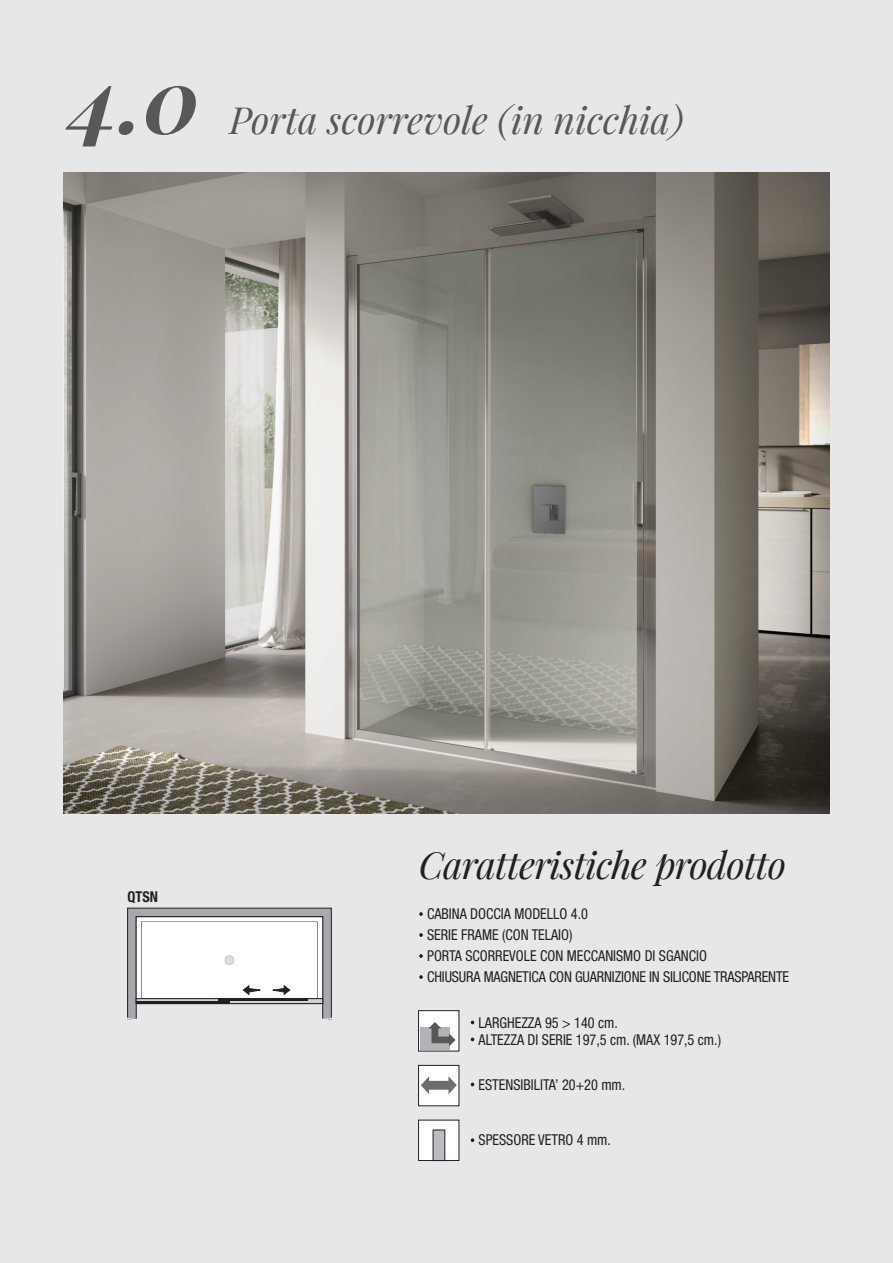
<style>
.page{position:relative;width:893px;height:1263px;background:#e6e7e9}
.page>*{position:absolute;margin:0;border:0;box-sizing:border-box;transform-origin:0 0}
.MODELLO{font:italic 700 90px "Playfair Display";color:#57585a}
.NOME_BOX_DOCCIA{font:italic 37.5px "Playfair Display";color:#57585a}
.t1{font:italic 37.5px "Playfair Display";letter-spacing:-.02em;color:#231f20}
.CARATTERISTICHE{font:15px "Helvetica Roman Condensed";color:#231f20;scale:.95 1}
.CARATTERISTICHE-2{font:700 condensed 15px "Helvetica Neue LT Std";color:#231f20;scale:.95 1}
</style>
<div class="page">
<img style="left:64px;top:172px;width:765px;height:641px">
<svg style="left:419px;top:912px;width:4px;height:4px"></svg>
<svg style="left:419px;top:933px;width:4px;height:4px"></svg>
<svg style="left:419px;top:954px;width:4px;height:4px"></svg>
<svg style="left:419px;top:975px;width:4px;height:4px"></svg>
<div style="left:419px;top:1065px;width:40px;height:41px;background:#fff"></div>
<div style="left:418px;top:1065px;width:41px;height:41px;border:1px solid #231f20"></div>
<svg style="left:471px;top:1020px;width:3px;height:4px"></svg>
<svg style="left:471px;top:1037px;width:3px;height:4px"></svg>
<svg style="left:421px;top:1076px;width:36px;height:18px"></svg>
<div style="left:419px;top:1011px;width:40px;height:40px;background:#fff"></div>
<div style="left:418px;top:1010px;width:41px;height:41px;border:1px solid #231f20"></div>
<div style="left:420px;top:1027px;width:30px;height:22px;background:#b2b3b7"></div>
<svg style="left:428px;top:1022px;width:27px;height:24px"></svg>
<svg style="left:471px;top:1082px;width:3px;height:4px"></svg>
<svg style="left:471px;top:1138px;width:3px;height:4px"></svg>
<div style="left:419px;top:1120px;width:40px;height:40px;background:#fff"></div>
<div style="left:418px;top:1120px;width:41px;height:41px;border:1px solid #231f20"></div>
<div style="left:433px;top:1130px;width:12px;height:30px;background:#bcbdc0"></div>
<div style="left:433px;top:1129px;width:12px;height:32px;border:1px solid #231f20"></div>
<svg style="left:127px;top:908px;width:205px;height:112px;background:#dadada"></svg>
<div style="left:225px;top:956px;width:9px;height:8px;background:#dcdddf;border-radius:50%"></div>
<div style="left:225px;top:955px;width:9px;height:10px;border:1px solid #c7c8ca;border-radius:50%"></div>
<p class="MODELLO" style="left:71px;top:38px;width:131px">4.0</p>
<p class="NOME_BOX_DOCCIA" style="left:229px;top:91px;width:456px">Porta scorrevole (in nicchia)</p>
<p class="CARATTERISTICHE-2" style="left:128px;top:887px;width:33px">QTSN</p>
<p class="t1" style="left:419px;top:835px;width:369px">Caratteristiche prodotto</p>
<p class="CARATTERISTICHE" style="left:427px;top:905px;width:171px">CABINA DOCCIA MODELLO 4.0</p>
<p class="CARATTERISTICHE" style="left:427px;top:926px;width:155px">SERIE FRAME (CON TELAIO)</p>
<p class="CARATTERISTICHE" style="left:427px;top:947px;width:296px">PORTA SCORREVOLE CON MECCANISMO DI SGANCIO</p>
<p class="CARATTERISTICHE" style="left:427px;top:968px;width:382px">CHIUSURA MAGNETICA CON GUARNIZIONE IN SILICONE TRASPARENTE</p>
<p class="CARATTERISTICHE" style="left:479px;top:1014px;width:148px">LARGHEZZA 95 &gt; 140 cm.</p>
<p class="CARATTERISTICHE" style="left:479px;top:1031px;width:257px">ALTEZZA DI SERIE 197,5 cm. (MAX 197,5 cm.)</p>
<p class="CARATTERISTICHE" style="left:479px;top:1076px;width:156px">ESTENSIBILITA’ 20+20 mm.</p>
<p class="CARATTERISTICHE" style="left:479px;top:1131px;width:141px">SPESSORE VETRO 4 mm.</p>
</div>
